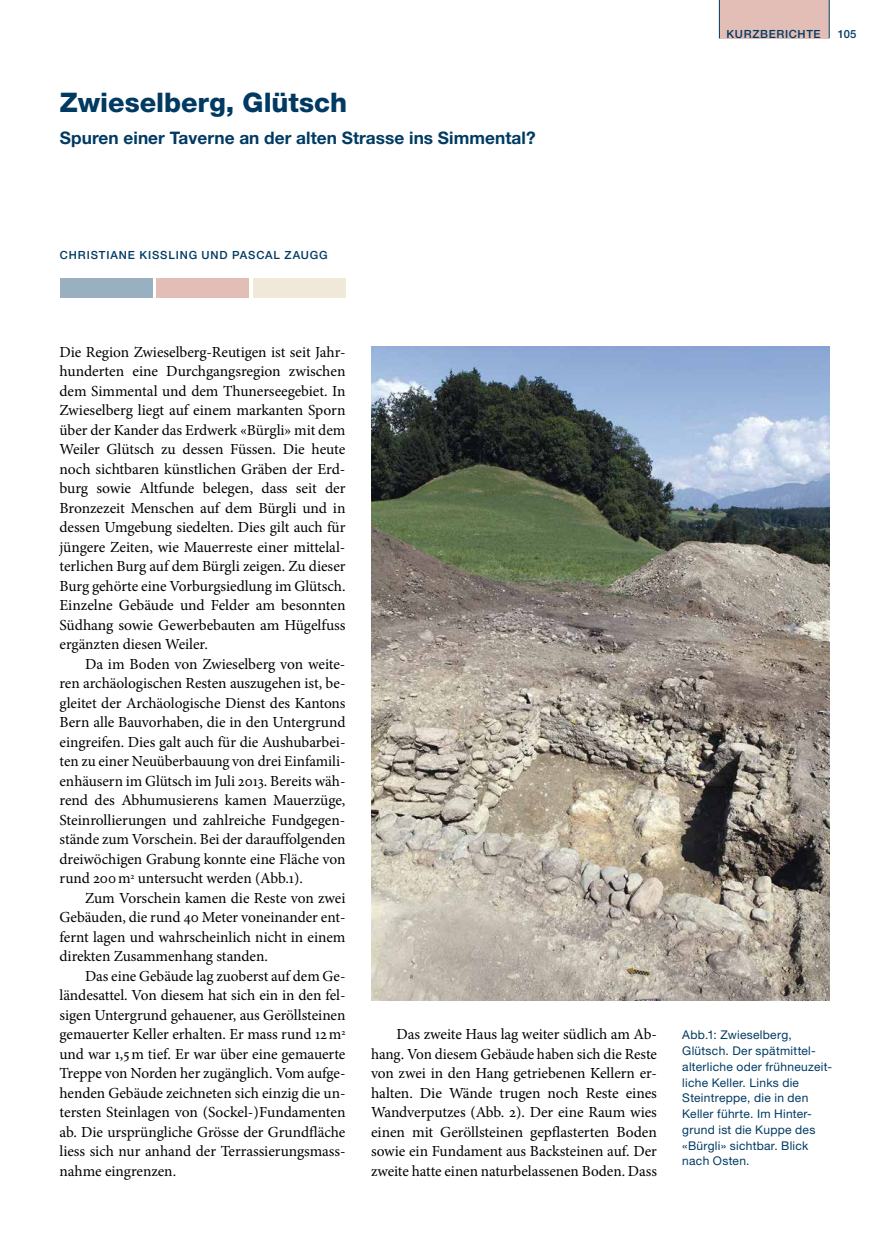
<style>
.page{position:relative;width:876px;height:1242px;background:#fff}
.page>*{position:absolute;margin:0;border:0;box-sizing:border-box;transform-origin:0 0}
.t1{font:800 27px "Helvetica Neue";color:#003a62}
.t2{font:700 17.25px "Helvetica Neue";letter-spacing:.005em;color:#003a62}
.b_____Lesetext_mE_Mi{font:15.3px/19.5px "Minion Pro";letter-spacing:-.005em;color:#000;text-align:justify}
.b_____Lesetext_oE_Mi{font:15.3px/19.5px "Minion Pro";letter-spacing:-.005em;color:#000;text-align:justify}
.t3{font:12px/15.8px "Helvetica Neue";letter-spacing:.025em;color:#003a62}
.b_Autor_7_5_13{font:500 11.25px "Helvetica Neue";letter-spacing:.075em;color:#003a62}
</style>
<div class="page">
<div style="left:719px;top:0;width:110px;height:38px;background:#e2beb6"></div>
<hr style="left:829px;top:0;width:1px;height:38px;background:#003a62">
<hr style="left:719px;top:0;width:1px;height:38px;background:#003a62">
<div style="left:60px;top:279px;width:92px;height:19px;background:#99b0c0"></div>
<div style="left:157px;top:279px;width:92px;height:19px;background:#e2beb6"></div>
<div style="left:253px;top:279px;width:93px;height:19px;background:#f0e9da"></div>
<img style="left:371px;top:347px;width:458px;height:653px">
<h1 class="t1" style="left:60px;top:86px;width:289px">Zwieselberg, Glütsch</h1>
<h2 class="t2" style="left:60px;top:128px;width:477px">Spuren einer Taverne an der alten Strasse ins Simmental?</h2>
<p class="b_Autor_7_5_13" style="left:60px;top:248px;width:269px">CHRISTIANE KISSLING UND PASCAL ZAUGG</p>
<p class="b_Autor_7_5_13" style="left:726px;top:28px;width:96px">KURZBERICHTE</p>
<p class="b_Autor_7_5_13" style="left:838px;top:28px;width:20px">105</p>
<p class="b_____Lesetext_oE_Mi" style="left:60px;top:342px;width:287px">Die Region Zwieselberg-Reutigen ist seit Jahr&shy;hunderten eine Durchgangsregion zwischen dem Simmental und dem Thunerseegebiet. In Zwieselberg liegt auf einem markanten Sporn über der Kander das Erdwerk «Bürgli» mit dem Weiler Glütsch zu dessen Füssen. Die heute noch sichtbaren künstlichen Gräben der Erd&shy;burg sowie Altfunde belegen, dass seit der Bronzezeit Menschen auf dem Bürgli und in dessen Umgebung siedelten. Dies gilt auch für jüngere Zeiten, wie Mauerreste einer mittelal&shy;terlichen Burg auf dem Bürgli zeigen. Zu dieser Burg gehörte eine Vorburgsiedlung im Glütsch.<br>Einzelne Gebäude und Felder am besonnten Südhang sowie Gewerbebauten am Hügelfuss ergänzten diesen Weiler.</p>
<p class="b_____Lesetext_mE_Mi" style="left:60px;top:654px;width:287px;text-indent:26px">Da im Boden von Zwieselberg von weite&shy;ren archäologischen Resten auszugehen ist, be&shy;gleitet der Archäologische Dienst des Kantons Bern alle Bauvorhaben, die in den Untergrund eingreifen. Dies galt auch für die Aushubarbei&shy;ten zu einer Neuüberbauung von drei Einfamili&shy;enhäusern im Glütsch im Juli 2013. Bereits wäh&shy;rend des Abhumusierens kamen Mauerzüge, Steinrollierungen und zahlreiche Fundgegen&shy;stände zum Vorschein. Bei der darauffolgenden dreiwöchigen Grabung konnte eine Fläche von rund 200m<sup>2</sup> untersucht werden (Abb.1).</p>
<p class="b_____Lesetext_mE_Mi" style="left:60px;top:888px;width:287px;text-indent:26px">Zum Vorschein kamen die Reste von zwei Gebäuden, die rund 40 Meter voneinander ent&shy;fernt lagen und wahrscheinlich nicht in einem direkten Zusammenhang standen.</p>
<p class="b_____Lesetext_mE_Mi" style="left:60px;top:966px;width:287px;text-indent:26px">Das eine Gebäude lag zuoberst auf dem Ge&shy;ländesattel. Von diesem hat sich ein in den fel&shy;sigen Untergrund gehauener, aus Geröllsteinen gemauerter Keller erhalten. Er mass rund 12m<sup>2 </sup>und war 1,5m tief. Er war über eine gemauerte Treppe von Norden her zugänglich. Vom aufge&shy;henden Gebäude zeichneten sich einzig die un&shy;tersten Steinlagen von (Sockel-)Fundamenten ab. Die ursprüngliche Grösse der Grundfläche liess sich nur anhand der Terrassierungsmass&shy;nahme eingrenzen.</p>
<p class="b_____Lesetext_mE_Mi" style="left:371px;top:1025px;width:287px;text-indent:26px">Das zweite Haus lag weiter südlich am Ab&shy;hang. Von diesem Gebäude haben sich die Reste von zwei in den Hang getriebenen Kellern er&shy;halten. Die Wände trugen noch Reste eines Wandverputzes (Abb. 2). Der eine Raum wies einen mit Geröllsteinen gepflasterten Boden sowie ein Fundament aus Backsteinen auf. Der zweite hatte einen naturbelassenen Boden. Dass</p>
<p class="t3" style="left:682px;top:1027px;width:151px">Abb.1: Zwieselberg,<br>Glütsch. Der spätmittel&shy;alterliche oder frühneuzeit&shy;liche Keller. Links die<br>Steintreppe, die in den<br>Keller führte. Im Hinter&shy;grund ist die Kuppe des «Bürgli» sichtbar. Blick nach Osten.</p>
</div>
